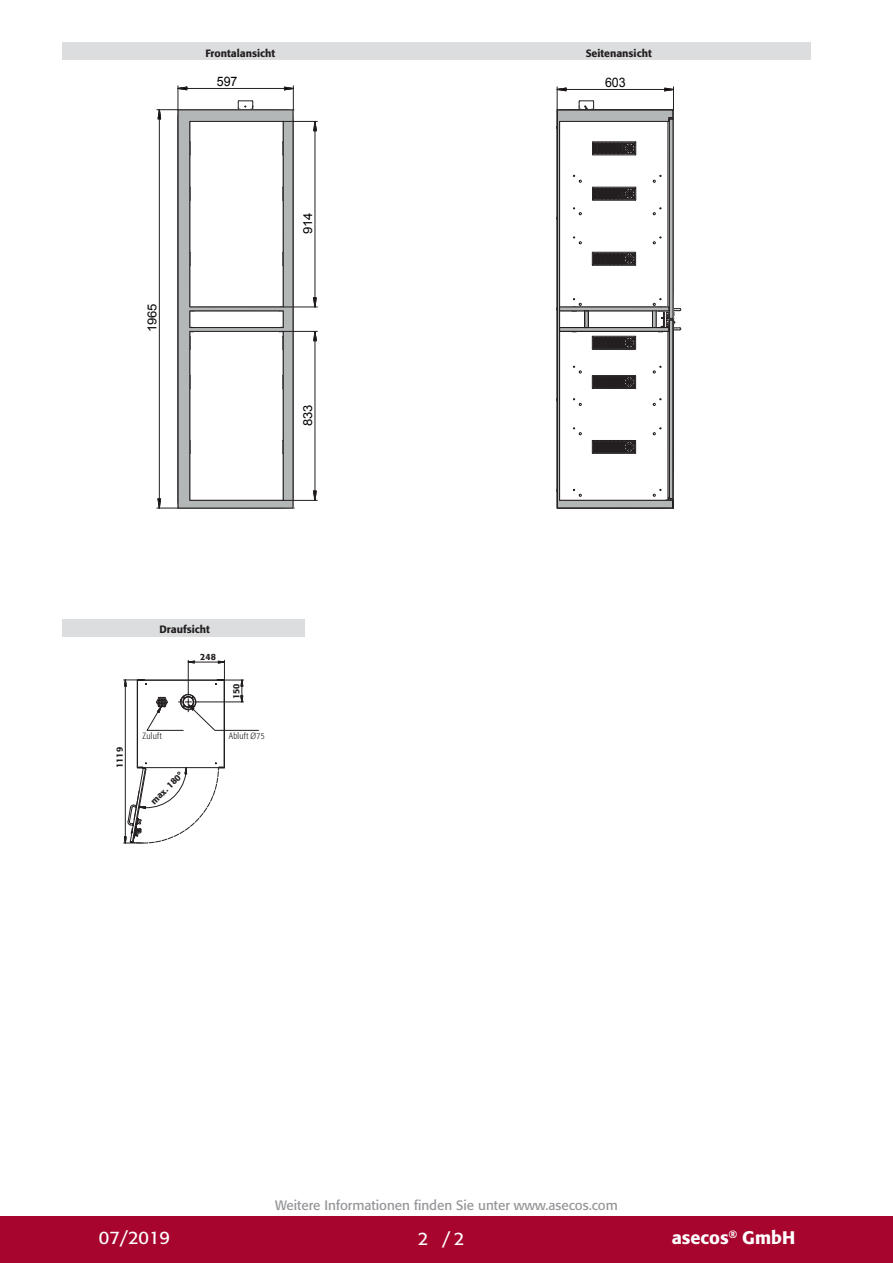
<style>
.page{position:relative;width:893px;height:1263px;background:#fff}
.page>*{position:absolute;margin:0;border:0;box-sizing:border-box;transform-origin:0 0}
.t1{font:500 18px "Formata Pro";color:#fff}
.t2{font:18px "Formata Pro";color:#fff}
.CB_AF_U4-Fachhaendle{font:13.5px "Formata Pro";color:#939598}
.t3{font:13.05px "Arial";letter-spacing:-.005em;color:#000001;scale:.95 1}
.t4{font:12.45px "Arial";letter-spacing:-.005em;color:#000001;scale:1.05 1}
.t5{font:500 10.5px "Formata Pro";color:#231f20}
.t6{font:500 9px "Formata Pro";color:#231f20}
.t7{font:300 condensed 9px "Formata Pro";letter-spacing:.03em;color:#231f20}
</style>
<div class="page">
<div style="left:0;top:1216px;width:893px;height:47px;background:#a7052d"></div>
<div style="left:63px;top:43px;width:748px;height:17px;background:#dcdddf"></div>
<svg style="left:537px;top:42px;width:146px;height:467px"></svg>
<div style="left:63px;top:619px;width:242px;height:17px;background:#dcdddf"></div>
<svg style="left:100px;top:42px;width:217px;height:802px"></svg>
<p class="t5" style="left:205px;top:46px;width:71px">Frontalansicht</p>
<p class="t5" style="left:586px;top:47px;width:68px">Seitenansicht</p>
<p class="t3" style="left:217px;top:72px;width:23px">597</p>
<p class="t3" style="left:605px;top:73px;width:23px">603</p>
<p class="t4" style="left:144px;top:332px;width:29px;rotate:-90deg">1965</p>
<p class="t4" style="left:300px;top:234px;width:22px;rotate:-90deg">914</p>
<p class="t4" style="left:300px;top:426px;width:22px;rotate:-90deg">833</p>
<p class="t6" style="left:114px;top:768px;width:22px;rotate:-90deg">1119</p>
<p class="t5" style="left:159px;top:622px;width:52px">Draufsicht</p>
<p class="t6" style="left:200px;top:651px;width:17px">248</p>
<p class="t6" style="left:230px;top:699px;width:17px;rotate:-90deg">150</p>
<p class="t7" style="left:143px;top:730px;width:21px">Zuluft</p>
<p class="t7" style="left:229px;top:731px;width:37px">Abluft Ø75</p>
<p class="t6" style="left:148px;top:799px;width:43px;rotate:-45deg">max. 180°</p>
<p class="CB_AF_U4-Fachhaendle" style="left:275px;top:1196px;width:344px">Weitere Informationen finden Sie unter www.asecos.com</p>
<p class="t2" style="left:99px;top:1225px;width:73px">07/2019</p>
<p class="t2" style="left:418px;top:1227px;width:12px">2</p>
<p class="t2" style="left:442px;top:1227px;width:23px">/2</p>
<h1 class="t1" style="left:672px;top:1225px;width:125px">asecos<sup>®</sup> GmbH</h1>
</div>
